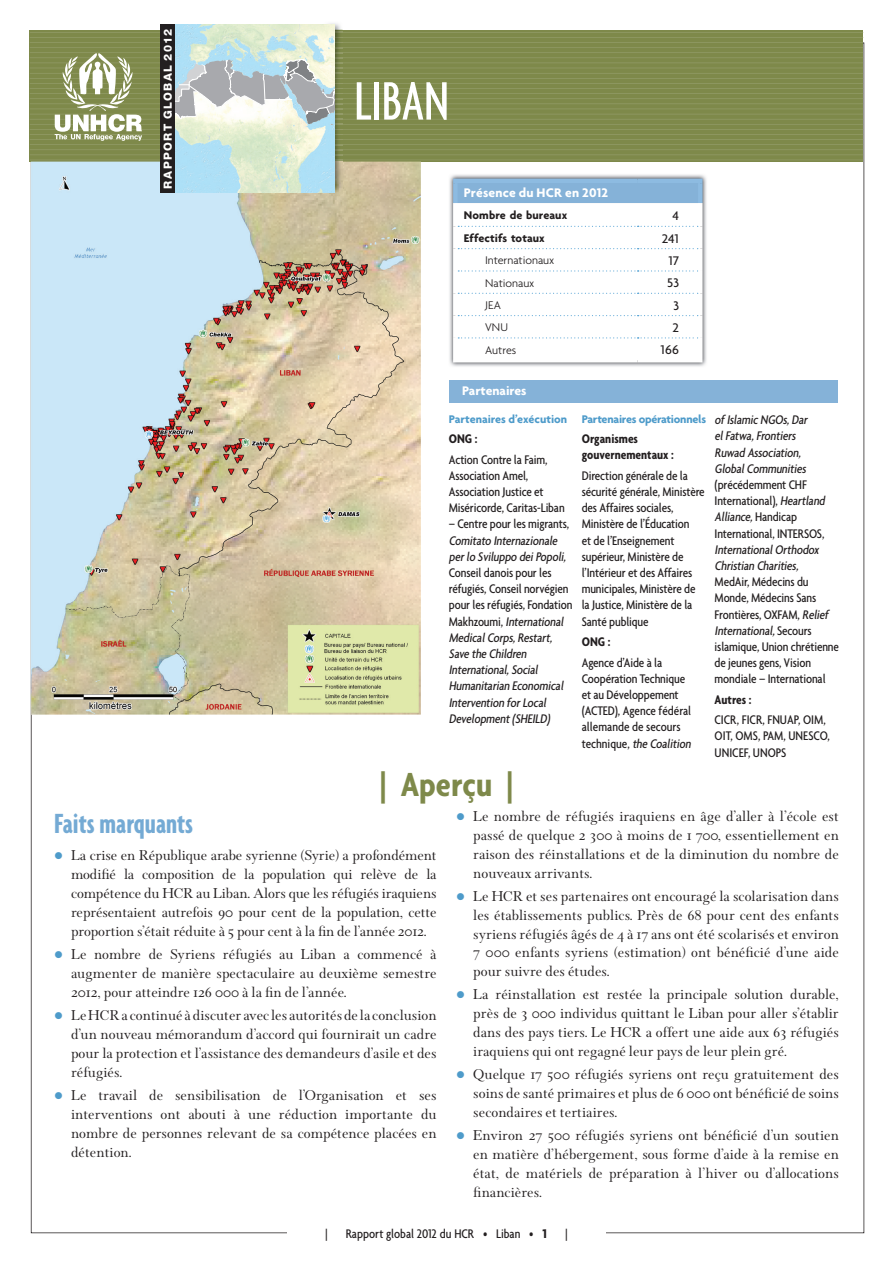
<style>
.page{position:relative;width:893px;height:1263px;background:#fff}
.page>*{position:absolute;margin:0;border:0;box-sizing:border-box;transform-origin:0 0}
.t1{font:500 extra-condensed 58.5px "Agenda";color:#fff}
.t2{font:700 condensed 36px "Agenda";color:#7e894a}
.t3{font:700 extra-condensed 30px "Agenda";color:#74aad4}
.t4{font:15.75px/18.9px "Wessex";color:#231f20;text-align:justify}
.t5{font:500 condensed 13.5px/16.2px "Agenda";letter-spacing:-.01em;color:#231f20}
.t6{font:italic 500 condensed 13.5px/16.2px "Agenda";color:#231f20}
.t7{font:700 condensed 13.5px/16.2px "Agenda";color:#231f20}
.t8{font:700 13.5px "Agenda";letter-spacing:.01em;color:#fff}
.t9{font:500 13.5px "Agenda";letter-spacing:-.005em;color:#231f20}
.t10{font:300 12px "Agenda";color:#231f20}
.t11{font:700 12px "Agenda";letter-spacing:.005em;color:#231f20}
.t12{font:700 12px "Agenda";letter-spacing:-.02em;color:#4e9bca}
.t13{font:700 12px "Agenda";color:#4e9bca}
.t14{font:800 11.25px "Helvetica Neue";letter-spacing:.13em;color:#fff}
.s1{font-style:normal}
.s2{font-style:italic}
.s3{color:#4e9bca}
.s4{font-weight:700;font-stretch:normal}
</style>
<div class="page">
<img style="left:31px;top:188px;width:390px;height:527px">
<div style="left:449px;top:381px;width:389px;height:22px;background:#85b2d8"></div>
<img style="left:449px;top:188px;width:258px;height:179px">
<div style="left:455px;top:181px;width:245px;height:22px;background:#85b2d8"></div>
<svg style="left:458px;top:203px;width:240px;height:155px"></svg>
<div style="left:453px;top:203px;width:5px;height:23px;background:#fff"></div>
<hr style="left:698px;top:203px;width:4px;height:23px;background:#fff">
<div style="left:453px;top:226px;width:5px;height:23px;background:#fff"></div>
<hr style="left:698px;top:226px;width:4px;height:23px;background:#fff">
<div style="left:453px;top:249px;width:5px;height:22px;background:#fff"></div>
<hr style="left:698px;top:249px;width:4px;height:22px;background:#fff">
<div style="left:453px;top:271px;width:5px;height:22px;background:#fff"></div>
<hr style="left:698px;top:271px;width:4px;height:22px;background:#fff">
<div style="left:453px;top:293px;width:5px;height:23px;background:#fff"></div>
<hr style="left:698px;top:293px;width:4px;height:23px;background:#fff">
<div style="left:453px;top:316px;width:5px;height:22px;background:#fff"></div>
<hr style="left:698px;top:316px;width:4px;height:22px;background:#fff">
<div style="left:453px;top:338px;width:5px;height:20px;background:#fff"></div>
<hr style="left:698px;top:338px;width:4px;height:20px;background:#fff">
<hr style="left:453px;top:358px;width:185px;height:4px;background:#fff">
<hr style="left:638px;top:358px;width:64px;height:4px;background:#fff">
<div style="left:453px;top:183px;width:5px;height:20px;background:#8dbbe1"></div>
<hr style="left:698px;top:183px;width:4px;height:20px;background:#8dbbe1">
<img style="left:329px;top:23px;width:14px;height:170px">
<img style="left:175px;top:24px;width:159px;height:169px">
<svg style="left:30px;top:26px;width:833px;height:162px;background:#9fab84"></svg>
<div style="left:160px;top:24px;width:15px;height:169px;background:#231f20"></div>
<p class="t14" style="left:161px;top:189px;width:161px;rotate:-90deg">RAPPORT GLOBAL 2012</p>
<h1 class="t1" style="left:354px;top:69px;width:96px">LIBAN</h1>
<p class="t8" style="left:464px;top:184px;width:146px">Présence du HCR en 2012</p>
<p class="t11" style="left:464px;top:208px;width:105px">Nombre de bureaux</p>
<p class="t9" style="left:672px;top:207px;width:8px">4</p>
<p class="t11" style="left:464px;top:231px;width:82px">Effectifs totaux</p>
<p class="t9" style="left:662px;top:230px;width:19px">241</p>
<p class="t10" style="left:485px;top:254px;width:71px">Internationaux</p>
<p class="t9" style="left:668px;top:252px;width:12px">17</p>
<p class="t10" style="left:485px;top:276px;width:51px">Nationaux</p>
<p class="t9" style="left:667px;top:275px;width:13px">53</p>
<p class="t10" style="left:485px;top:298px;width:18px">JEA</p>
<p class="t9" style="left:673px;top:297px;width:7px">3</p>
<p class="t10" style="left:485px;top:320px;width:24px">VNU</p>
<p class="t9" style="left:672px;top:319px;width:8px">2</p>
<p class="t10" style="left:485px;top:343px;width:33px">Autres</p>
<p class="t9" style="left:661px;top:342px;width:20px">166</p>
<p class="t8" style="left:462px;top:382px;width:66px">Partenaires</p>
<p class="t13" style="left:449px;top:411px;width:120px">Partenaires d’exécution</p>
<p class="t7" style="left:449px;top:430px;width:30px">ONG :</p>
<p class="t5" style="left:449px;top:451px;width:117px">Action Contre la Faim,<br>Association Amel,<br>Association Justice et<br>Miséricorde, Caritas-Liban</p>
<p class="t5" style="left:449px;top:516px;width:122px">– Centre pour les migrants,</p>
<p class="t6" style="left:449px;top:532px;width:121px">Comitato Internazionale perlo Sviluppo deiPopoli,</p>
<p class="t6" style="left:449px;top:564px;width:125px"><span class="s1">Conseil danois pour les réfugiés, Conseil norvégien pour les réfugiés, Fondation<br>M a k h z o u m i ,</span> International<br>MedicalCorps,Restart,<br>Save the Children<br>International,Social<br>Humanitarian Economical<br>Intervention forLocal<br>Development(SHEILD)</p>
<h2 class="t2" style="left:379px;top:763px;width:136px">| Aperçu |</h2>
<p class="t12" style="left:582px;top:411px;width:126px">Partenaires opérationnels</p>
<p class="t7" style="left:582px;top:430px;width:94px">Organismes gouvernementaux :</p>
<p class="t5" style="left:582px;top:467px;width:125px">Direction générale de la sécurité générale, Ministère des Affaires sociales,<br>Ministère de l’Éducation<br>et de l’Enseignement supérieur, Ministère de l’Intérieur et des Affaires municipales, Ministère de la Justice, Ministère de la<br>Santé publique</p>
<p class="t7" style="left:582px;top:633px;width:30px">ONG :</p>
<p class="t5" style="left:582px;top:654px;width:113px">Agence d’Aide à la<br>Coopération Technique et au Développement (ACTED), Agence fédéral allemande de secours<br>t e c h n i q u e , <span class="s2">the Coalition</span></p>
<p class="t6" style="left:715px;top:411px;width:97px">of Islamic NGOs,Dar elFatwa,Frontiers<br>Ruwad Association,<br>GlobalCommunities</p>
<p class="t5" style="left:715px;top:476px;width:114px">(précédemment CHF<br>International), <span class="s2">Heartland<br>Alliance,</span>H a n d i c a p<br>International, INTERSOS,</p>
<p class="t6" style="left:715px;top:541px;width:108px">InternationalOrthodox<br>Christian Charities,</p>
<p class="t5" style="left:715px;top:573px;width:126px">MedAir, Médecins du<br>Monde, Médecins Sans<br>Frontières, OXFAM, <span class="s2">Relief<br>International,</span>S e c o u r s islamique, Union chrétienne de jeunes gens, Vision mondiale – International</p>
<p class="t7" style="left:715px;top:691px;width:38px">Autres :</p>
<p class="t5" style="left:715px;top:711px;width:117px">CICR, FICR, FNUAP, OIM,<br>OIT, OMS, PAM, UNESCO,<br>UNICEF, UNOPS</p>
<h3 class="t3" style="left:54px;top:806px;width:141px">Faits marquants</h3>
<p class="t4" style="left:71px;top:846px;width:367px;text-indent:-17px"><span class="s3">●</span> La crise en République arabe syrienne (Syrie) a profondément modifié la composition de la population qui relève de la compétence du HCR au Liban. Alors que les réfugiés iraquiens représentaient autrefois 90 pour cent de la population, cette proportion s’était réduite à 5 pour cent à la fin de l’année 2012.</p>
<p class="t4" style="left:71px;top:945px;width:367px;text-indent:-17px"><span class="s3">●</span> Le nombre de Syriens réfugiés au Liban a commencé à augmenter de manière spectaculaire au deuxième semestre 2012, pour atteindre 126 000 à la fin de l’année.</p>
<p class="t4" style="left:71px;top:1006px;width:367px;text-indent:-17px"><span class="s3">●</span> Le HCR a continué à discuter avec les autorités de la conclusion d’un nouveau mémorandum d’accord qui fournirait un cadre pour la protection et l’assistance des demandeurs d’asile et des réfugiés.</p>
<p class="t4" style="left:71px;top:1086px;width:367px;text-indent:-17px"><span class="s3">●</span> Le travail de sensibilisation de l’Organisation et ses interventions ont abouti à une réduction importante du nombre de personnes relevant de sa compétence placées en détention.</p>
<p class="t4" style="left:473px;top:807px;width:367px;text-indent:-17px"><span class="s3">●</span> Le nombre de réfugiés iraquiens en âge d’aller à l’école est passé de quelque 2 300 à moins de 1 700, essentiellement en raison des réinstallations et de la diminution du nombre de nouveaux arrivants.</p>
<p class="t4" style="left:473px;top:887px;width:367px;text-indent:-17px"><span class="s3">●</span> Le HCR et ses partenaires ont encouragé la scolarisation dans les établissements publics. Près de 68 pour cent des enfants syriens réfugiés âgés de 4 à 17 ans ont été scolarisés et environ 7 000 enfants syriens (estimation) ont bénéficié d’une aide pour suivre des études.</p>
<p class="t4" style="left:473px;top:985px;width:367px;text-indent:-17px"><span class="s3">●</span> La réinstallation est restée la principale solution durable, près de 3 000 individus quittant le Liban pour aller s’établir dans des pays tiers. Le HCR a offert une aide aux 63 réfugiés iraquiens qui ont regagné leur pays de leur plein gré.</p>
<p class="t4" style="left:473px;top:1065px;width:367px;text-indent:-17px"><span class="s3">●</span> Quelque 17 500 réfugiés syriens ont reçu gratuitement des soins de santé primaires et plus de 6 000 ont bénéficié de soins secondaires et tertiaires.</p>
<p class="t4" style="left:473px;top:1126px;width:367px;text-indent:-17px"><span class="s3">●</span> Environ 27 500 réfugiés syriens ont bénéficié d’un soutien en matière d’hébergement, sous forme d’aide à la remise en état, de matériels de préparation à l’hiver ou d’allocations financières.</p>
<p class="t5" style="left:325px;top:1225px;width:4px">|</p>
<p class="t5" style="left:346px;top:1225px;width:203px">Rapport global 2012 du HCR • Liban • <span class="s4">1</span></p>
<p class="t5" style="left:565px;top:1225px;width:4px">|</p>
</div>
